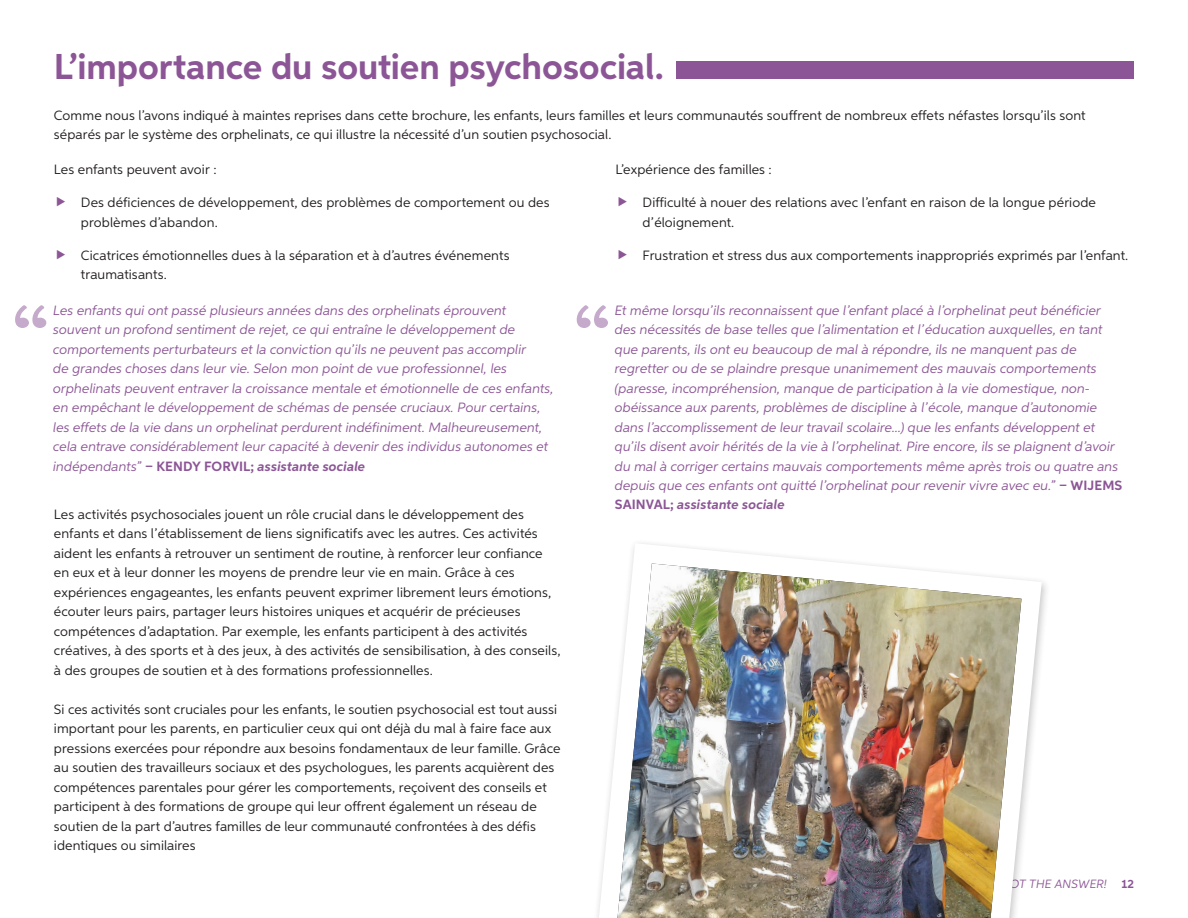
<style>
.page{position:relative;width:1188px;height:918px;background:#fff}
.page>*{position:absolute;margin:0;border:0;box-sizing:border-box;transform-origin:0 0}
.t1{font:700 36px "Aspira";letter-spacing:-.005em;color:#8c5696}
.t2{font:13.5px/19.5px "Aspira";letter-spacing:.01em;color:#231f20}
.t3{font:italic 13.5px/19.5px "Aspira";letter-spacing:.005em;color:#8c5696}
.s1{font-weight:700;font-style:normal}
.s2{font-weight:700}
</style>
<div class="page">
<svg style="left:15px;top:305px;width:31px;height:23px"></svg>
<svg style="left:577px;top:305px;width:31px;height:23px"></svg>
<svg style="left:598px;top:543px;width:444px;height:375px"></svg>
<img style="left:616px;top:563px;width:405px;height:355px">
<div style="left:677px;top:61px;width:457px;height:18px;background:#8c5696"></div>
<h1 class="t1" style="left:54px;top:45px;width:611px">L’importance du soutien psychosocial.</h1>
<p class="t2" style="left:54px;top:105px;width:1033px">Comme nous l’avons indiqué à maintes reprises dans cette brochure, les enfants, leurs familles et leurs communautés souffrent de nombreux effets néfastes lorsqu’ils sont séparés par le système des orphelinats, ce qui illustre la nécessité d’un soutien psychosocial.</p>
<p class="t2" style="left:54px;top:160px;width:164px">Les enfants peuvent avoir :</p>
<p class="t2" style="left:81px;top:193px;width:470px">Des déficiences de développement, des problèmes de comportement ou des problèmes d’abandon.</p>
<p class="t2" style="left:81px;top:245px;width:430px">Cicatrices émotionnelles dues à la séparation et à d’autres événements traumatisants.</p>
<p class="t2" style="left:616px;top:160px;width:158px">L’expérience des familles :</p>
<p class="t2" style="left:643px;top:193px;width:455px">Difficulté à nouer des relations avec l’enfant en raison de la longue période d’éloignement.</p>
<p class="t2" style="left:643px;top:245px;width:487px">Frustration et stress dus aux comportements inappropriés exprimés par l’enfant.</p>
<p class="t3" style="left:53px;top:300px;width:502px">Les enfants qui ont passé plusieurs années dans des orphelinats éprouvent souvent un profond sentiment de rejet, ce qui entraîne le développement de comportements perturbateurs et la conviction qu’ils ne peuvent pas accomplir<br>de grandes choses dans leur vie. Selon mon point de vue professionnel, les orphelinats peuvent entraver la croissance mentale et émotionnelle de ces enfants, en empêchant le développement de schémas de pensée cruciaux. Pour certains, les effets de la vie dans un orphelinat perdurent indéfiniment. Malheureusement, cela entrave considérablement leur capacité à devenir des individus autonomes et indépendants” <span class="s1">– KENDY FORVIL;</span> <span class="s2">assistante sociale</span></p>
<p class="t3" style="left:615px;top:300px;width:509px">Et même lorsqu’ils reconnaissent que l’enfant placé à l’orphelinat peut bénéficier des nécessités de base telles que l’alimentation et l’éducation auxquelles, en tant que parents, ils ont eu beaucoup de mal à répondre, ils ne manquent pas de regretter ou de se plaindre presque unanimement des mauvais comportements (paresse, incompréhension, manque de participation à la vie domestique, non&shy;obéissance aux parents, problèmes de discipline à l’école, manque d’autonomie dans l’accomplissement de leur travail scolaire...) que les enfants développent et qu’ils disent avoir hérités de la vie à l’orphelinat. Pire encore, ils se plaignent d’avoir du mal à corriger certains mauvais comportements même après trois ou quatre ans depuis que ces enfants ont quitté l’orphelinat pour revenir vivre avec eu.” <span class="s1">– WIJEMS SAINVAL;</span> <span class="s2">assistante sociale</span></p>
<p class="t2" style="left:54px;top:504px;width:508px">Les activités psychosociales jouent un rôle crucial dans le développement des enfants et dans l’établissement de liens significatifs avec les autres. Ces activités aident les enfants à retrouver un sentiment de routine, à renforcer leur confiance en eux et à leur donner les moyens de prendre leur vie en main. Grâce à ces expériences engageantes, les enfants peuvent exprimer librement leurs émotions, écouter leurs pairs, partager leurs histoires uniques et acquérir de précieuses compétences d’adaptation. Par exemple, les enfants participent à des activités créatives, à des sports et à des jeux, à des activités de sensibilisation, à des conseils, à des groupes de soutien et à des formations professionnelles.</p>
<p class="t2" style="left:54px;top:699px;width:508px">Si ces activités sont cruciales pour les enfants, le soutien psychosocial est tout aussi important pour les parents, en particulier ceux qui ont déjà du mal à faire face aux pressions exercées pour répondre aux besoins fondamentaux de leur famille. Grâce au soutien des travailleurs sociaux et des psychologues, les parents acquièrent des compétences parentales pour gérer les comportements, reçoivent des conseils et participent à des formations de groupe qui leur offrent également un réseau de soutien de la part d’autres familles de leur communauté confrontées à des défis identiques ou similaires</p>
</div>
